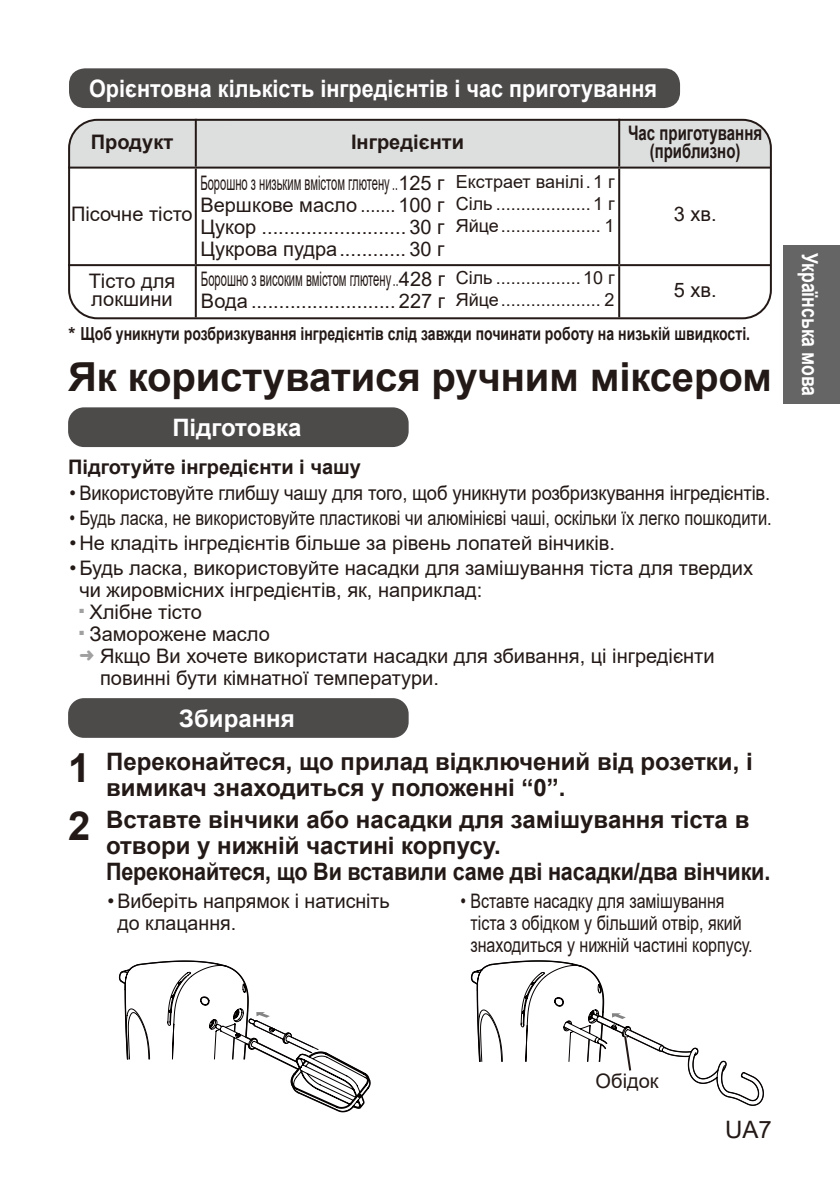
<style>
.page{position:relative;width:840px;height:1191px;background:#fff}
.page>*{position:absolute;margin:0;border:0;box-sizing:border-box;transform-origin:0 0}
.t1{font:700 40px/58px "Arial";letter-spacing:-.005em;color:#231916}
.t2{font:700 24px/26px "Arial";color:#231916}
.t3{font:700 24px "Arial";color:#fff;scale:.9 1}
.t4{font:700 24px "Arial";color:#fff}
.t5{font:24px "Arial";color:#231916}
.t6{font:700 22px "Arial";color:#fff;scale:.8 1}
.t7{font:20px/22px "Arial";color:#231916}
.t8{font:20px/22px "Arial";color:#231916;scale:.56 1}
.t9{font:20px/22px "Arial";color:#231916;scale:.8 1}
.t10{font:20px "Arial";color:#231916;scale:.82 1}
.t11{font:20px "Arial";color:#231916;scale:.92 1}
.t12{font:700 20px "Arial";color:#231916}
.t13{font:700 20px/18px "Arial";color:#231916;text-align:center;scale:.75 1}
.t14{font:18px/22px "Arial";color:#231916;text-align:justify}
.t15{font:700 18px "Arial";color:#231916}
.s1{color:#a0a0a1}
</style>
<div class="page">
<div style="left:782px;top:245px;width:57px;height:159px;background:#666565"></div>
<div style="left:68px;top:407px;width:340px;height:40px;background:#4d4a4a;border-radius:16px"></div>
<div style="left:68px;top:698px;width:340px;height:40px;background:#4d4a4a;border-radius:16px"></div>
<div style="left:69px;top:68px;width:610px;height:40px;background:#4d4a4a;border-radius:16px"></div>
<div style="left:71px;top:119px;width:699px;height:48px;background:#dddede"></div>
<hr style="left:195px;top:119px;width:2px;height:48px;background:#231916">
<hr style="left:618px;top:119px;width:2px;height:48px;background:#231916">
<hr style="left:195px;top:169px;width:2px;height:95px;background:#231916">
<hr style="left:618px;top:169px;width:2px;height:95px;background:#231916">
<hr style="left:195px;top:266px;width:2px;height:51px;background:#231916">
<hr style="left:618px;top:266px;width:2px;height:51px;background:#231916">
<hr style="left:68px;top:167px;width:128px;height:2px;background:#231916">
<hr style="left:68px;top:264px;width:128px;height:2px;background:#231916">
<hr style="left:196px;top:167px;width:423px;height:2px;background:#231916">
<hr style="left:619px;top:167px;width:151px;height:2px;background:#231916">
<hr style="left:196px;top:264px;width:423px;height:2px;background:#231916">
<hr style="left:619px;top:264px;width:151px;height:2px;background:#231916">
<div style="left:68px;top:119px;width:703px;height:200px;border:2px solid #231916;border-radius:28px"></div>
<svg style="left:118px;top:960px;width:253px;height:153px"></svg>
<svg style="left:470px;top:960px;width:293px;height:146px"></svg>
<div style="left:592px;top:1072px;width:91px;height:29px;background:#fff"></div>
<p class="t3" style="left:89px;top:71px;width:632px">Орієнтовна кількість інгредієнтів і час приготування</p>
<p class="t12" style="left:91px;top:128px;width:84px">Продукт</p>
<p class="t12" style="left:351px;top:128px;width:114px">Інгредієнти</p>
<p class="t13" style="left:627px;top:124px;width:180px">Час приготування (приблизно)</p>
<p class="t14" style="left:455px;top:171px;width:160px">Екстрает ванілі .1 г Сіль ...................1 г Яйце .................... 1</p>
<p class="t14" style="left:455px;top:267px;width:160px">Сіль .................10 г<br>Яйце .................... 2</p>
<p class="t8" style="left:200px;top:172px;width:437px;text-align:justify">Борошно з низьким вмістом глютену ..125 г Вершкове масло ....... 100 г Цукор .......................... 30 г Цукрова пудра ............ 30 г</p>
<p class="t7" style="left:71px;top:202px;width:123px">Пісочне тісто</p>
<p class="t7" style="left:673px;top:202px;width:44px">3 хв.</p>
<p class="t8" style="left:201px;top:268px;width:437px">Борошно з високим вмістом глютену ..428 г<br>Вода .......................... 227 г</p>
<p class="t7" style="left:89px;top:272px;width:88px;line-height:18px">Тісто для локшини</p>
<p class="t7" style="left:673px;top:279px;width:44px">5 хв.</p>
<p class="t15" style="left:68px;top:321px;width:682px">* Щоб уникнути розбризкування інгредієнтів слід завжди починати роботу на низькій швидкості.</p>
<h1 class="t1" style="left:68px;top:348px;width:704px">Як користуватися ручним міксером</h1>
<p class="t4" style="left:172px;top:410px;width:131px">Підготовка</p>
<p class="t12" style="left:68px;top:453px;width:294px">Підготуйте інгредієнти і чашу</p>
<p class="t11" style="left:69px;top:479px;width:762px">• Використовуйте глибшу чашу для того, щоб уникнути розбризкування інгредієнтів.</p>
<p class="t10" style="left:69px;top:504px;width:857px">• Будь ласка, не використовуйте пластикові чи алюмінієві чаші, оскільки їх легко пошкодити.</p>
<p class="t7" style="left:69px;top:531px;width:546px">• Не кладіть інгредієнтів більше за рівень лопатей вінчиків.</p>
<p class="t7" style="left:79px;top:556px;width:674px;text-indent:-10px">• Будь ласка, використовуйте насадки для замішування тіста для твердих чи жировмісних інгредієнтів, як, наприклад:</p>
<p class="t7" style="left:79px;top:600px;width:124px"><sup>■</sup> Хлібне тісто</p>
<p class="t7" style="left:79px;top:622px;width:192px"><sup>■</sup> Заморожене масло</p>
<p class="t7" style="left:79px;top:644px;width:636px"><span class="s1">➜</span> Якщо Ви хочете використати насадки для збивання, ці інгредієнти</p>
<p class="t7" style="left:100px;top:666px;width:340px">повинні бути кімнатної температури.</p>
<h1 class="t1" style="left:68px;top:739px;width:24px">1<br>2</h1>
<p class="t4" style="left:179px;top:701px;width:117px">Збирання</p>
<p class="t2" style="left:106px;top:748px;width:647px">Переконайтеся, що прилад відключений від розетки, і вимикач знаходиться у положенні “0”.</p>
<p class="t2" style="left:106px;top:806px;width:665px">Вставте вінчики або насадки для замішування тіста в отвори у нижній частині корпусу.<br>Переконайтеся, що Ви вставили саме дві насадки/два вінчики.</p>
<p class="t7" style="left:117px;top:889px;width:274px;text-indent:-10px">• Виберіть напрямок і натисніть до клацання.</p>
<p class="t9" style="left:470px;top:889px;width:354px;text-indent:-10px">• Вставте насадку для замішування тіста з обідком у більший отвір, який знаходиться у нижній частині корпусу.</p>
<p class="t6" style="left:824px;top:253px;width:181px;rotate:90deg">Українська мова</p>
<p class="t7" style="left:595px;top:1069px;width:64px">Обідок</p>
<p class="t5" style="left:724px;top:1113px;width:48px">UA7</p>
</div>
